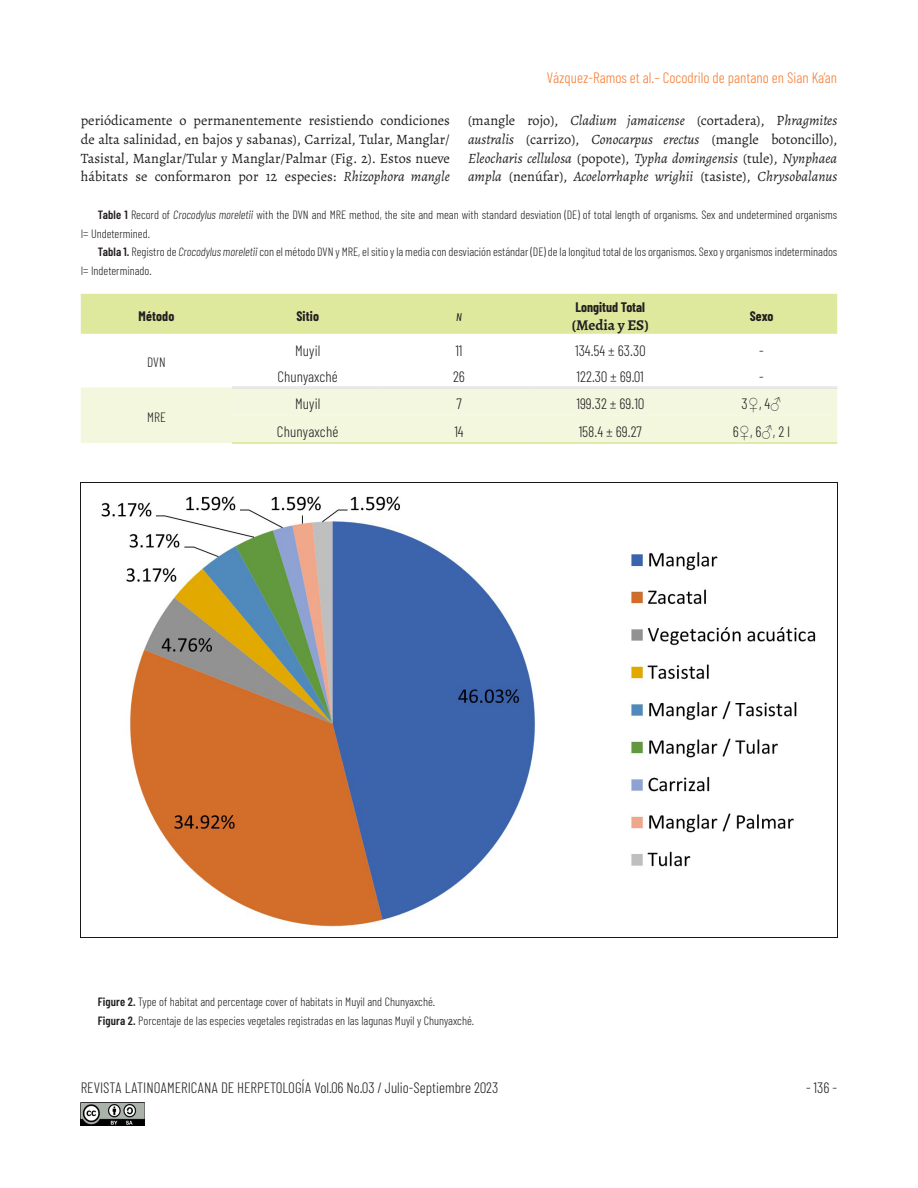
<style>
.page{position:relative;width:918px;height:1188px;background:#fff}
.page>*{position:absolute;margin:0;border:0;box-sizing:border-box;transform-origin:0 0}
._02-TABLA{font:300 15px "Barlow Condensed";color:#231f20}
.t1{font:300 15px "Barlow Condensed";color:#f47b31}
.t2{font:700 15px "Alegreya";color:#231f20}
._02-txt_Artículo_1B{font:italic 14.25px/18.8px "Alegreya";color:#231f20;text-align:justify}
._02-txt_Artículo_1B-2{font:14.25px/18.8px "Alegreya";color:#231f20;text-align:justify}
._02-TABLA-2{font:700 13.5px "Barlow Condensed";color:#231f20}
._02-TABLA-3{font:300 13.5px "Barlow Condensed";letter-spacing:.01em;color:#231f20}
.t3{font:italic 13.5px "Barlow Condensed";color:#231f20}
._02-txt_pie_de_Foto{font:300 12px/18.8px "Barlow Condensed";color:#231f20}
.s1{font-style:italic}
.s2{font-style:normal}
.s3{font-weight:600}
.s4{font-family:"Times New Roman";font-weight:400}
</style>
<div class="page">
<img style="left:81px;top:1103px;width:64px;height:22px">
<div style="left:81px;top:294px;width:756px;height:40px;background:#dee99e"></div>
<div style="left:81px;top:388px;width:756px;height:55px;background:#f3f7de"></div>
<hr style="left:232px;top:387px;width:151px;height:1px;background:#dcdddf">
<hr style="left:232px;top:388px;width:151px;height:1px;background:#dcdddf">
<hr style="left:383px;top:387px;width:152px;height:1px;background:#dcdddf">
<hr style="left:383px;top:388px;width:152px;height:1px;background:#dcdddf">
<hr style="left:535px;top:387px;width:151px;height:1px;background:#dcdddf">
<hr style="left:535px;top:388px;width:151px;height:1px;background:#dcdddf">
<hr style="left:686px;top:387px;width:151px;height:1px;background:#dcdddf">
<hr style="left:686px;top:388px;width:151px;height:1px;background:#dcdddf">
<hr style="left:232px;top:442px;width:151px;height:2px;background:#d9e58d">
<hr style="left:383px;top:442px;width:152px;height:2px;background:#d9e58d">
<hr style="left:535px;top:442px;width:151px;height:2px;background:#d9e58d">
<hr style="left:686px;top:442px;width:151px;height:2px;background:#d9e58d">
<img style="left:81px;top:496px;width:756px;height:442px">
<p class="t1" style="left:547px;top:68px;width:292px">Vázquez-Ramos et al.– Cocodrilo de pantano en Sian Ka’an</p>
<p class="_02-txt_Artículo_1B-2" style="left:81px;top:111px;width:371px">periódicamente o permanentemente resistiendo condiciones de alta salinidad, en bajos y sabanas), Carrizal, Tular, Manglar/ Tasistal, Manglar/Tular y Manglar/Palmar (Fig. 2). Estos nueve hábitats se conformaron por 12 especies: <span class="s1">Rhizophora mangle</span></p>
<p class="_02-txt_Artículo_1B" style="left:468px;top:111px;width:371px"><span class="s2">(mangle rojo),</span> Cladium jamaicense <span class="s2">(cortadera), P</span>hragmites australis <span class="s2">(carrizo),</span> Conocarpus erectus <span class="s2">(mangle botoncillo), </span>Eleocharis cellulosa <span class="s2">(popote),</span> Typha domingensis <span class="s2">(tule),</span> Nynphaea ampla <span class="s2">(nenúfar),</span> Acoelorrhaphe wrighii <span class="s2">(tasiste),</span> Chrysobalanus</p>
<p class="_02-txt_pie_de_Foto" style="left:81px;top:205px;width:758px;text-indent:17px"><span class="s3">Table 1</span> Record of <span class="s1">Crocodylus moreletii</span> with the DVN and MRE method, the site and mean with standard desviation (DE) of total length of organisms. Sex and undetermined organisms<br>I= Undetermined.</p>
<p class="_02-txt_pie_de_Foto" style="left:81px;top:242px;width:758px;text-indent:17px"><span class="s3">Tabla 1.</span> Registro de <span class="s1">Crocodylus moreletii</span> con el método DVN y MRE, el sitio y la media con desviación estándar (DE) de la longitud total de los organismos. Sexo y organismos indeterminados<br>I= Indeterminado.</p>
<p class="_02-TABLA-2" style="left:139px;top:307px;width:37px">Método</p>
<p class="_02-TABLA-2" style="left:296px;top:307px;width:24px">Sitio</p>
<p class="t3" style="left:456px;top:307px;width:7px">N</p>
<p class="_02-TABLA-2" style="left:575px;top:298px;width:71px">Longitud Total</p>
<p class="t2" style="left:572px;top:314px;width:78px">(Media y ES)</p>
<p class="_02-TABLA-2" style="left:750px;top:307px;width:25px">Sexo</p>
<p class="_02-TABLA-3" style="left:147px;top:354px;width:20px">DVN</p>
<p class="_02-TABLA-3" style="left:147px;top:409px;width:20px">MRE</p>
<p class="_02-TABLA" style="left:295px;top:341px;width:27px">Muyil</p>
<p class="_02-TABLA" style="left:456px;top:341px;width:8px">11</p>
<p class="_02-TABLA" style="left:575px;top:341px;width:72px">134.54 ± 63.30</p>
<p class="_02-TABLA" style="left:759px;top:341px;width:6px">-</p>
<p class="_02-TABLA" style="left:278px;top:368px;width:62px">Chunyaxché</p>
<p class="_02-TABLA" style="left:453px;top:368px;width:13px">26</p>
<p class="_02-TABLA" style="left:577px;top:368px;width:69px">122.30 ± 69.01</p>
<p class="_02-TABLA" style="left:759px;top:368px;width:6px">-</p>
<p class="_02-TABLA" style="left:295px;top:394px;width:27px">Muyil</p>
<p class="_02-TABLA" style="left:456px;top:394px;width:7px">7</p>
<p class="_02-TABLA" style="left:576px;top:394px;width:69px">199.32 ± 69.10</p>
<p class="_02-TABLA" style="left:742px;top:394px;width:42px">3<span class="s4">♀</span>, 4<span class="s4">♂</span></p>
<p class="_02-TABLA" style="left:277px;top:422px;width:63px">Chunyaxché</p>
<p class="_02-TABLA" style="left:454px;top:422px;width:11px">14</p>
<p class="_02-TABLA" style="left:579px;top:422px;width:65px">158.4 ± 69.27</p>
<p class="_02-TABLA" style="left:733px;top:422px;width:59px">6<span class="s4">♀</span>, 6<span class="s4">♂</span>, 2 I</p>
<p class="_02-txt_pie_de_Foto" style="left:98px;top:992px;width:339px"><span class="s3">Figure 2.</span> Type of habitat and percentage cover of habitats in Muyil and Chunyaxché.</p>
<p class="_02-txt_pie_de_Foto" style="left:98px;top:1011px;width:378px"><span class="s3">Figura 2.</span> Porcentaje de las especies vegetales registradas en las lagunas Muyil y Chunyaxché.</p>
<p class="_02-TABLA" style="left:81px;top:1079px;width:419px">REVISTA LATINOAMERICANA DE HERPETOLOGÍA Vol.06 No.03 / Julio-Septiembre 2023</p>
<p class="_02-TABLA" style="left:806px;top:1079px;width:33px">- 136 -</p>
</div>
